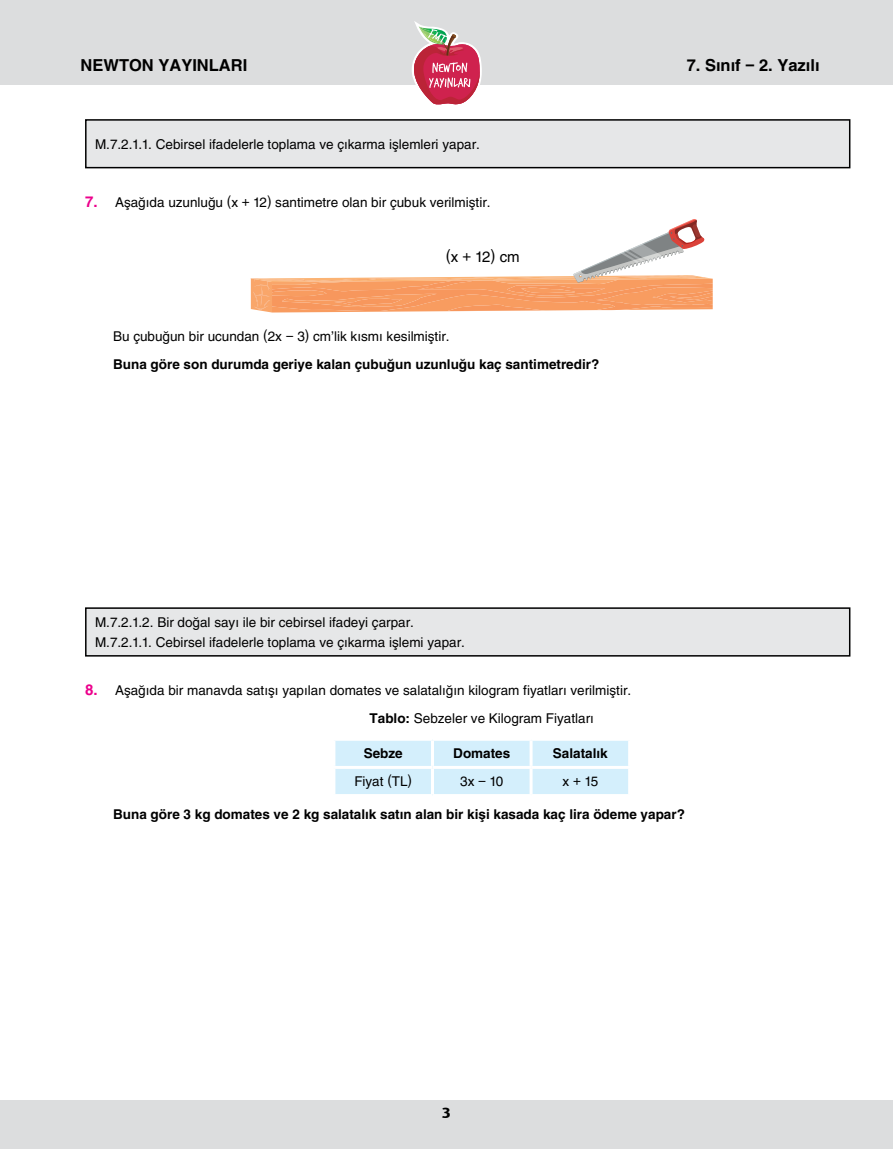
<style>
.page{position:relative;width:893px;height:1149px;background:#fff}
.page>*{position:absolute;margin:0;border:0;box-sizing:border-box;transform-origin:0 0}
.t1{font:700 16.5px "Helvetica BES";color:#000}
.t2{font:15px "Helvetica BES";color:#000}
.t3{font:700 15px "Dax";color:#000;scale:1.1 1}
.t4{font:13.5px/19.5px "Helvetica BES";color:#000}
.t5{font:700 13.5px "Helvetica BES";color:#000}
.s1{font-weight:700;font-size:15px;color:#ec008c}
.s2{font-weight:700}
</style>
<div class="page">
<div style="left:1px;top:1099px;width:892px;height:49px;background:#dcddde"></div>
<div style="left:1px;top:0;width:892px;height:85px;background:#dcddde"></div>
<svg style="left:412px;top:21px;width:70px;height:84px"></svg>
<div style="left:86px;top:120px;width:764px;height:48px;background:#e6e7e8"></div>
<div style="left:85px;top:119px;width:765px;height:49px;border:2px solid #000"></div>
<svg style="left:251px;top:219px;width:462px;height:93px"></svg>
<div style="left:86px;top:608px;width:764px;height:47px;background:#e6e7e8"></div>
<div style="left:85px;top:607px;width:765px;height:49px;border:2px solid #000"></div>
<div style="left:335px;top:741px;width:293px;height:52px;background:#d4effc"></div>
<hr style="left:431px;top:740px;width:3px;height:25px;background:#fff">
<hr style="left:530px;top:740px;width:3px;height:25px;background:#fff">
<hr style="left:332px;top:765px;width:100px;height:3px;background:#fff">
<hr style="left:432px;top:765px;width:99px;height:3px;background:#fff">
<hr style="left:431px;top:768px;width:3px;height:25px;background:#fff">
<hr style="left:531px;top:765px;width:100px;height:3px;background:#fff">
<hr style="left:530px;top:768px;width:3px;height:25px;background:#fff">
<p class="t1" style="left:80px;top:52px;width:168px">NEWTON YAYINLARI</p>
<p class="t1" style="left:687px;top:52px;width:134px">7. Sınıf – 2. Yazılı</p>
<p class="t4" style="left:95px;top:133px;width:386px">M.7.2.1.1. Cebirsel ifadelerle toplama ve çıkarma işlemleri yapar.</p>
<p class="t4" style="left:85px;top:191px;width:407px"><span class="s1">7.</span> Aşağıda uzunluğu (x + 12) santimetre olan bir çubuk verilmiştir.</p>
<p class="t2" style="left:446px;top:245px;width:75px">(x + 12) cm</p>
<p class="t4" style="left:113px;top:325px;width:338px">Bu çubuğun bir ucundan (2x – 3) cm’lik kısmı kesilmiştir.</p>
<p class="t5" style="left:113px;top:354px;width:488px">Buna göre son durumda geriye kalan çubuğun uzunluğu kaç santimetredir?</p>
<p class="t4" style="left:95px;top:611px;width:371px">M.7.2.1.2. Bir doğal sayı ile bir cebirsel ifadeyi çarpar.<br>M.7.2.1.1. Cebirsel ifadelerle toplama ve çıkarma işlemi yapar.</p>
<p class="t4" style="left:370px;top:675px;width:263px;line-height:28px;text-indent:-285px"><span class="s1">8.</span> Aşağıda bir manavda satışı yapılan domates ve salatalığın kilogram fiyatları verilmiştir.<br><span class="s2">Tablo:</span> Sebzeler ve Kilogram Fiyatları</p>
<p class="t5" style="left:364px;top:742px;width:41px">Sebze</p>
<p class="t5" style="left:453px;top:742px;width:59px">Domates</p>
<p class="t5" style="left:553px;top:742px;width:56px">Salatalık</p>
<p class="t4" style="left:354px;top:770px;width:59px">Fiyat (TL)</p>
<p class="t4" style="left:460px;top:770px;width:45px">3x – 10</p>
<p class="t4" style="left:562px;top:770px;width:37px">x + 15</p>
<p class="t5" style="left:113px;top:803px;width:573px">Buna göre 3 kg domates ve 2 kg salatalık satın alan bir kişi kasada kaç lira ödeme yapar?</p>
<p class="t3" style="left:442px;top:1104px;width:10px">3</p>
</div>
